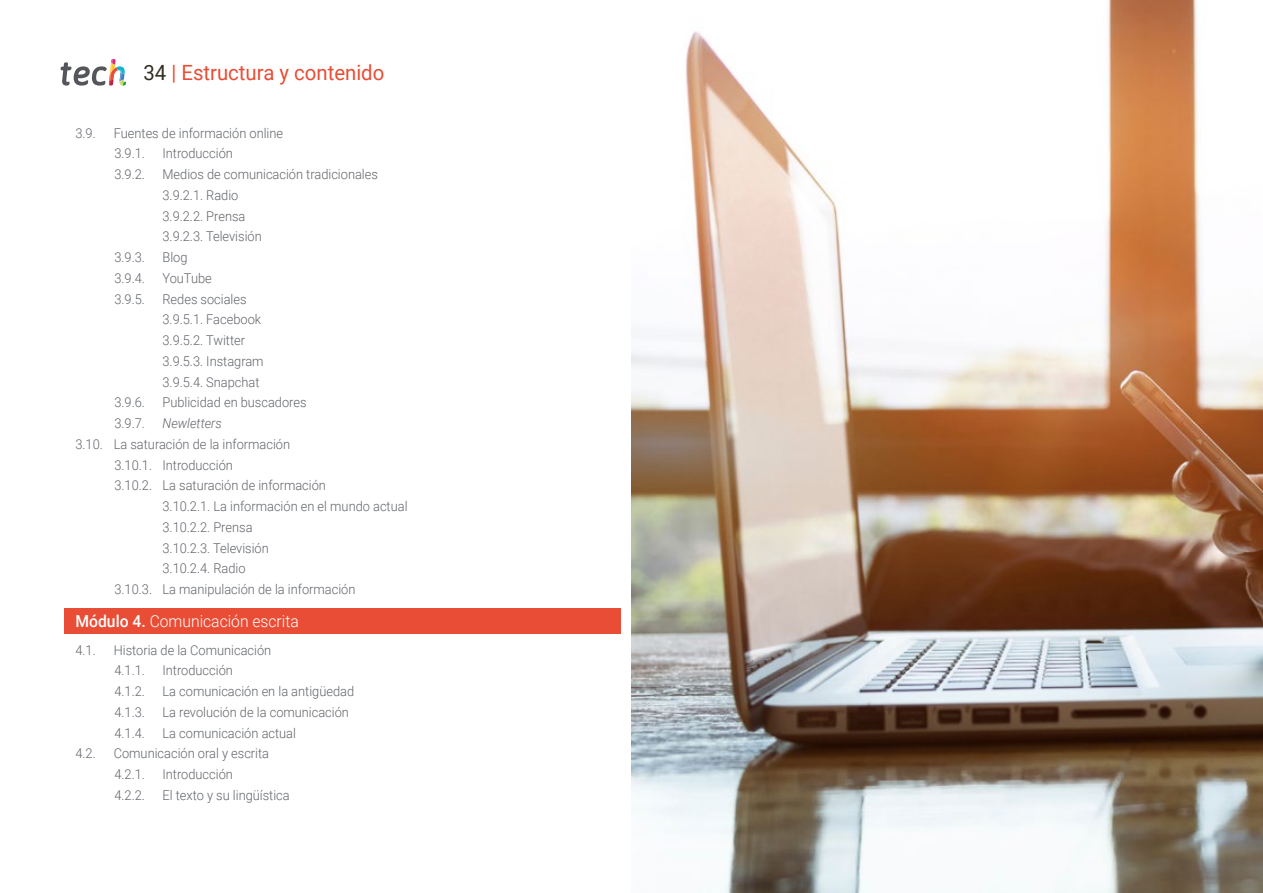
<style>
.page{position:relative;width:1263px;height:893px;background:#fff}
.page>*{position:absolute;margin:0;border:0;box-sizing:border-box;transform-origin:0 0}
.t1{font:21px "Roboto";color:#e94d35}
.t2{font:300 16.5px "Roboto";color:#fff;scale:.95 1}
.t3{font:300 13.5px/20.7px "Roboto";color:#61646a;scale:.95 1}
.t4{font:italic 300 13.5px "Roboto";color:#61646a;scale:.95 1}
.s1{color:#312e20}
.s2{font-weight:500}
</style>
<div class="page">
<svg style="left:61px;top:59px;width:65px;height:27px"></svg>
<div style="left:64px;top:609px;width:557px;height:25px;background:#e94d35"></div>
<img style="left:631px;top:0;width:632px;height:893px">
<h1 class="t1" style="left:144px;top:57px;width:242px"><span class="s1">34</span> | Estructura y contenido</h1>
<p class="t3" style="left:75px;top:122px;width:23px">3.9.</p>
<p class="t3" style="left:114px;top:122px;width:180px">Fuentes de información online<br>3.9.1.</p>
<p class="t3" style="left:162px;top:143px;width:76px">Introducción</p>
<p class="t3" style="left:114px;top:164px;width:34px">3.9.2.</p>
<p class="t3" style="left:162px;top:164px;width:228px">Medios de comunicación tradicionales<br>3.9.2.1. Radio<br>3.9.2.2. Prensa<br>3.9.2.3. Televisión</p>
<p class="t3" style="left:114px;top:247px;width:34px">3.9.3.</p>
<p class="t3" style="left:162px;top:247px;width:28px">Blog</p>
<p class="t3" style="left:114px;top:267px;width:34px">3.9.4.</p>
<p class="t3" style="left:162px;top:267px;width:53px">YouTube</p>
<p class="t3" style="left:114px;top:288px;width:34px">3.9.5.</p>
<p class="t3" style="left:162px;top:288px;width:108px">Redes sociales<br>3.9.5.1. Facebook<br>3.9.5.2. Twitter<br>3.9.5.3. Instagram<br>3.9.5.4. Snapchat</p>
<p class="t3" style="left:114px;top:392px;width:34px">3.9.6.</p>
<p class="t3" style="left:162px;top:392px;width:153px">Publicidad en buscadores</p>
<p class="t3" style="left:114px;top:413px;width:34px">3.9.7.</p>
<p class="t4" style="left:162px;top:414px;width:64px">Newletters</p>
<p class="t3" style="left:75px;top:433px;width:227px">3.10. La saturación de la información</p>
<p class="t3" style="left:114px;top:454px;width:126px">3.10.1. Introducción</p>
<p class="t3" style="left:114px;top:475px;width:224px">3.10.2. La saturación de información</p>
<p class="t3" style="left:162px;top:496px;width:259px">3.10.2.1. La información en el mundo actual</p>
<p class="t3" style="left:162px;top:516px;width:96px">3.10.2.2. Prensa</p>
<p class="t3" style="left:162px;top:537px;width:113px">3.10.2.3. Televisión</p>
<p class="t3" style="left:162px;top:558px;width:89px">3.10.2.4. Radio</p>
<p class="t3" style="left:114px;top:579px;width:255px">3.10.3. La manipulación de la información</p>
<p class="t2" style="left:75px;top:610px;width:237px"><span class="s2">Módulo 4.</span> Comunicación escrita</p>
<p class="t3" style="left:75px;top:639px;width:23px">4.1.</p>
<p class="t3" style="left:114px;top:639px;width:167px">Historia de la Comunicación<br>4.1.1.</p>
<p class="t3" style="left:162px;top:660px;width:76px">Introducción</p>
<p class="t3" style="left:114px;top:680px;width:34px">4.1.2.</p>
<p class="t3" style="left:162px;top:680px;width:203px">La comunicación en la antigüedad</p>
<p class="t3" style="left:114px;top:701px;width:34px">4.1.3.</p>
<p class="t3" style="left:162px;top:701px;width:198px">La revolución de la comunicación</p>
<p class="t3" style="left:114px;top:722px;width:34px">4.1.4.</p>
<p class="t3" style="left:162px;top:722px;width:142px">La comunicación actual</p>
<p class="t3" style="left:75px;top:743px;width:23px">4.2.</p>
<p class="t3" style="left:114px;top:743px;width:165px">Comunicación oral y escrita<br>4.2.1.</p>
<p class="t3" style="left:162px;top:763px;width:76px">Introducción</p>
<p class="t3" style="left:114px;top:784px;width:34px">4.2.2.</p>
<p class="t3" style="left:162px;top:784px;width:135px">El texto y su lingüística</p>
</div>
